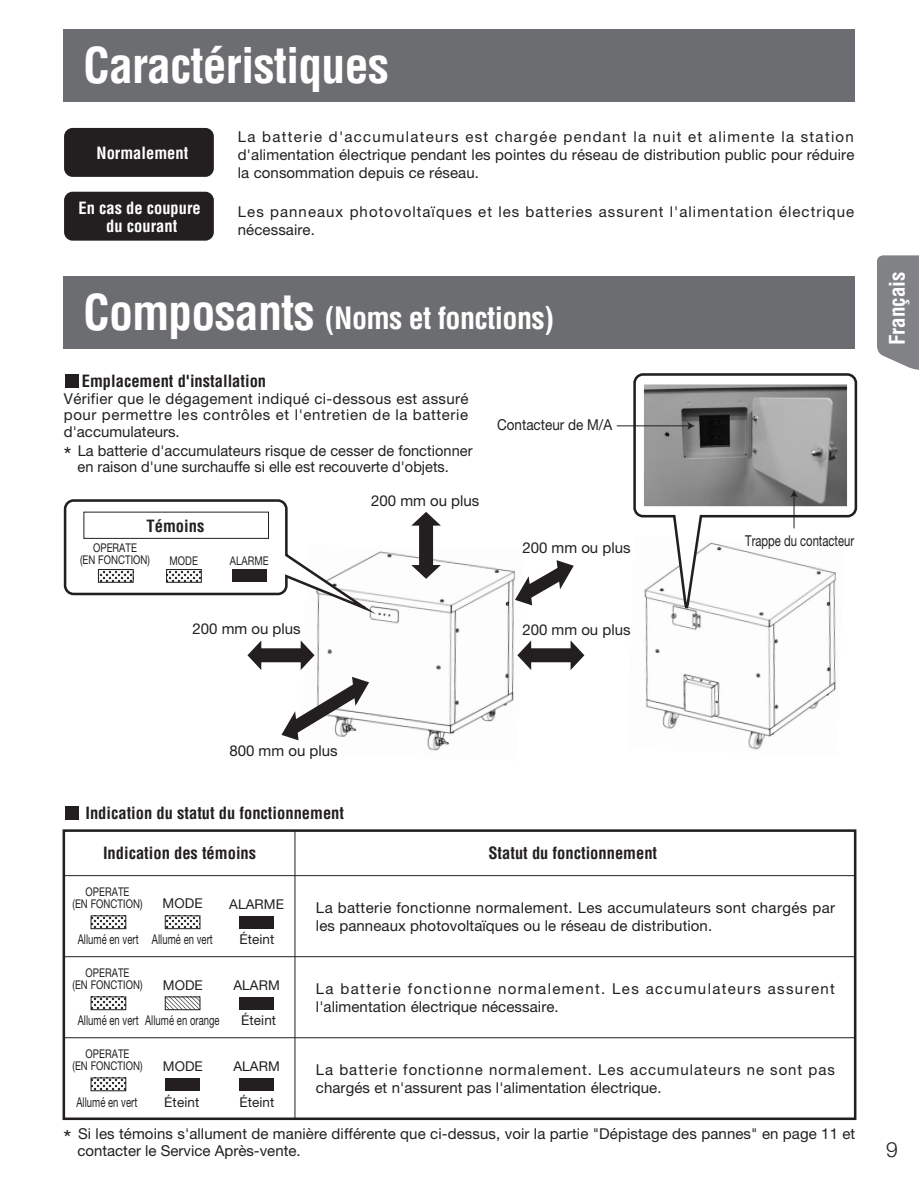
<style>
.page{position:relative;width:919px;height:1187px;background:#fff}
.page>*{position:absolute;margin:0;border:0;box-sizing:border-box;transform-origin:0 0}
.t1{font:700 condensed 48px "Helvetica";letter-spacing:-.02em;color:#fff}
.t2{font:700 condensed 30px "Helvetica";letter-spacing:-.02em;color:#fff}
.t3{font:700 condensed 21px "Helvetica";color:#fff}
.t4{font:300 21px "Helvetica Neue";color:#231f20}
.t5{font:700 condensed 16.5px "Helvetica";color:#231f20}
.t6{font:700 condensed 16.5px/18px "Helvetica";color:#fff;text-align:center}
.t7{font:15px/16.5px "Helvetica Neue";letter-spacing:.005em;color:#231f20;text-align:justify}
.t8{font:15px/18px "Helvetica Neue";letter-spacing:.025em;color:#231f20}
.t9{font:15px/18px "Helvetica Neue";letter-spacing:.065em;color:#231f20}
.t10{font:15px/18px "Helvetica Neue";letter-spacing:.09em;color:#231f20}
.t11{font:15px/18px "Helvetica Neue";letter-spacing:.07em;color:#231f20}
.t12{font:15px "Helvetica Neue";letter-spacing:.005em;color:#231f20;scale:.75 1}
.t13{font:15px "Helvetica Neue";letter-spacing:.005em;color:#231f20;scale:.9 1}
.t14{font:13.5px "Helvetica Neue";letter-spacing:.005em;color:#231f20;scale:.7 1}
.t15{font:13.5px "Helvetica Neue";letter-spacing:.005em;color:#231f20}
.t16{font:12px/12px "Helvetica Neue";letter-spacing:.005em;color:#231f20;text-align:center;scale:.8 1}
.s1{font-size:48px}
.s2{font-size:22.5px}
</style>
<div class="page">
<img style="left:645px;top:611px;width:191px;height:139px">
<img style="left:314px;top:551px;width:201px;height:200px">
<svg style="left:632px;top:373px;width:226px;height:238px"></svg>
<img style="left:643px;top:383px;width:205px;height:124px">
<svg style="left:63px;top:499px;width:306px;height:112px"></svg>
<div style="left:64px;top:128px;width:150px;height:49px;background:#231f20;border-radius:9px"></div>
<svg style="left:877px;top:255px;width:41px;height:115px;background:#898b8e"></svg>
<div style="left:64px;top:192px;width:150px;height:49px;background:#231f20;border-radius:9px"></div>
<div style="left:63px;top:30px;width:791px;height:72px;background:#6c6d70"></div>
<div style="left:63px;top:276px;width:791px;height:73px;background:#6c6d70"></div>
<div style="left:65px;top:806px;width:14px;height:13px;background:#231f20"></div>
<div style="left:65px;top:374px;width:14px;height:13px;background:#231f20"></div>
<hr style="left:616px;top:425px;width:73px;height:1px;background:#231f20">
<svg style="left:687px;top:422px;width:7px;height:8px"></svg>
<hr style="left:793px;top:495px;width:1px;height:33px;background:#231f20">
<svg style="left:789px;top:490px;width:9px;height:7px"></svg>
<svg style="left:168px;top:571px;width:31px;height:9px"></svg>
<div style="left:166px;top:569px;width:35px;height:13px;border:1px solid #231f20"></div>
<div style="left:232px;top:569px;width:35px;height:13px;background:#231f20"></div>
<svg style="left:93px;top:917px;width:31px;height:9px"></svg>
<div style="left:91px;top:915px;width:35px;height:13px;border:1px solid #231f20"></div>
<svg style="left:167px;top:917px;width:31px;height:9px"></svg>
<div style="left:165px;top:915px;width:35px;height:13px;border:1px solid #231f20"></div>
<div style="left:239px;top:915px;width:35px;height:13px;background:#231f20"></div>
<svg style="left:93px;top:998px;width:31px;height:9px"></svg>
<div style="left:91px;top:996px;width:35px;height:13px;border:1px solid #231f20"></div>
<svg style="left:167px;top:998px;width:31px;height:9px"></svg>
<div style="left:165px;top:996px;width:35px;height:13px;border:1px solid #231f20"></div>
<div style="left:239px;top:996px;width:35px;height:13px;background:#231f20"></div>
<svg style="left:93px;top:1079px;width:31px;height:9px"></svg>
<div style="left:91px;top:1077px;width:35px;height:13px;border:1px solid #231f20"></div>
<div style="left:165px;top:1077px;width:35px;height:13px;background:#231f20"></div>
<div style="left:239px;top:1077px;width:35px;height:13px;background:#231f20"></div>
<svg style="left:411px;top:512px;width:30px;height:67px"></svg>
<svg style="left:517px;top:640px;width:67px;height:30px"></svg>
<svg style="left:515px;top:560px;width:58px;height:45px"></svg>
<svg style="left:281px;top:676px;width:88px;height:64px"></svg>
<svg style="left:247px;top:640px;width:67px;height:30px"></svg>
<div style="left:63px;top:829px;width:793px;height:290px;border:3px solid #231f20"></div>
<hr style="left:64px;top:1037px;width:791px;height:1px;background:#231f20">
<hr style="left:64px;top:956px;width:791px;height:1px;background:#231f20">
<hr style="left:64px;top:875px;width:791px;height:1px;background:#231f20">
<hr style="left:294px;top:830px;width:1px;height:288px;background:#231f20">
<svg style="left:100px;top:571px;width:31px;height:9px"></svg>
<div style="left:98px;top:569px;width:35px;height:13px;border:1px solid #231f20"></div>
<h1 class="t1" style="left:83px;top:35px;width:307px">Caractéristiques</h1>
<p class="t6" style="left:97px;top:144px;width:93px">Normalement</p>
<p class="t6" style="left:78px;top:199px;width:124px">En cas de coupure du courant</p>
<p class="t7" style="left:238px;top:128px;width:618px;line-height:18px">La batterie d'accumulateurs est chargée pendant la nuit et alimente la station d'alimentation électrique pendant les pointes du réseau de distribution public pour réduire la consommation depuis ce réseau.</p>
<p class="t11" style="left:238px;top:203px;width:618px">Les panneaux photovoltaïques et les batteries assurent l'alimentation électrique nécessaire.</p>
<h2 class="t2" style="left:83px;top:299px;width:472px"><span class="s1">Composants</span> (Noms et fonctions)</h2>
<p class="t5" style="left:82px;top:371px;width:186px">Emplacement d'installation</p>
<p class="t7" style="left:64px;top:390px;width:406px">Vérifier que le dégagement indiqué ci-dessous est assuré pour permettre les contrôles et l'entretien de la batterie d'accumulateurs.</p>
<p class="t7" style="left:78px;top:443px;width:396px;line-height:15.8px;text-indent:-14px"><span class="s2">*</span> La batterie d'accumulateurs risque de cesser de fonctionner en raison d'une surchauffe si elle est recouverte d'objets.</p>
<p class="t13" style="left:497px;top:415px;width:129px">Contacteur de M/A</p>
<p class="t5" style="left:146px;top:515px;width:59px">Témoins</p>
<p class="t16" style="left:80px;top:541px;width:89px">OPERATE<br>(EN FONCTION)</p>
<p class="t16" style="left:169px;top:554px;width:37px">MODE</p>
<p class="t16" style="left:230px;top:555px;width:50px">ALARME</p>
<p class="t7" style="left:371px;top:492px;width:110px">200 mm ou plus</p>
<p class="t7" style="left:522px;top:539px;width:110px">200 mm ou plus</p>
<p class="t7" style="left:192px;top:620px;width:110px">200 mm ou plus</p>
<p class="t7" style="left:522px;top:621px;width:110px">200 mm ou plus</p>
<p class="t12" style="left:745px;top:531px;width:147px">Trappe du contacteur</p>
<h3 class="t3" style="left:883px;top:345px;width:75px;rotate:-90deg">Français</h3>
<p class="t7" style="left:229px;top:742px;width:110px">800 mm ou plus</p>
<p class="t5" style="left:85px;top:802px;width:260px">Indication du statut du fonctionnement</p>
<p class="t5" style="left:103px;top:842px;width:155px">Indication des témoins</p>
<p class="t5" style="left:488px;top:842px;width:170px">Statut du fonctionnement</p>
<p class="t16" style="left:72px;top:885px;width:89px">OPERATE<br>(EN FONCTION)</p>
<p class="t15" style="left:163px;top:895px;width:42px">MODE</p>
<p class="t14" style="left:78px;top:931px;width:194px">Allumé en vert Allumé en vert</p>
<p class="t16" style="left:72px;top:966px;width:89px">OPERATE<br>(EN FONCTION)</p>
<p class="t15" style="left:163px;top:976px;width:42px">MODE</p>
<p class="t14" style="left:78px;top:1012px;width:204px">Allumé en vert Allumé en orange</p>
<p class="t16" style="left:72px;top:1047px;width:89px">OPERATE<br>(EN FONCTION)</p>
<p class="t15" style="left:163px;top:1057px;width:42px">MODE</p>
<p class="t14" style="left:76px;top:1093px;width:89px">Allumé en vert</p>
<p class="t15" style="left:164px;top:1093px;width:36px">Éteint</p>
<p class="t15" style="left:229px;top:896px;width:56px">ALARME</p>
<p class="t15" style="left:239px;top:931px;width:36px">Éteint</p>
<p class="t15" style="left:233px;top:977px;width:48px">ALARM</p>
<p class="t15" style="left:241px;top:1012px;width:36px">Éteint</p>
<p class="t15" style="left:233px;top:1058px;width:48px">ALARM</p>
<p class="t15" style="left:239px;top:1093px;width:36px">Éteint</p>
<p class="t8" style="left:316px;top:898px;width:520px">La batterie fonctionne normalement. Les accumulateurs sont chargés par les panneaux photovoltaïques ou le réseau de distribution.</p>
<p class="t10" style="left:316px;top:978px;width:520px">La batterie fonctionne normalement. Les accumulateurs assurent l'alimentation électrique nécessaire.</p>
<p class="t9" style="left:316px;top:1059px;width:520px">La batterie fonctionne normalement. Les accumulateurs ne sont pas chargés et n'assurent pas l'alimentation électrique.</p>
<p class="t7" style="left:77px;top:1125px;width:779px;text-indent:-14px"><span class="s2">*</span> Si les témoins s'allument de manière différente que ci-dessus, voir la partie "Dépistage des pannes" en page 11 et contacter le Service Après-vente.</p>
<h3 class="t4" style="left:886px;top:1136px;width:13px">9</h3>
</div>
